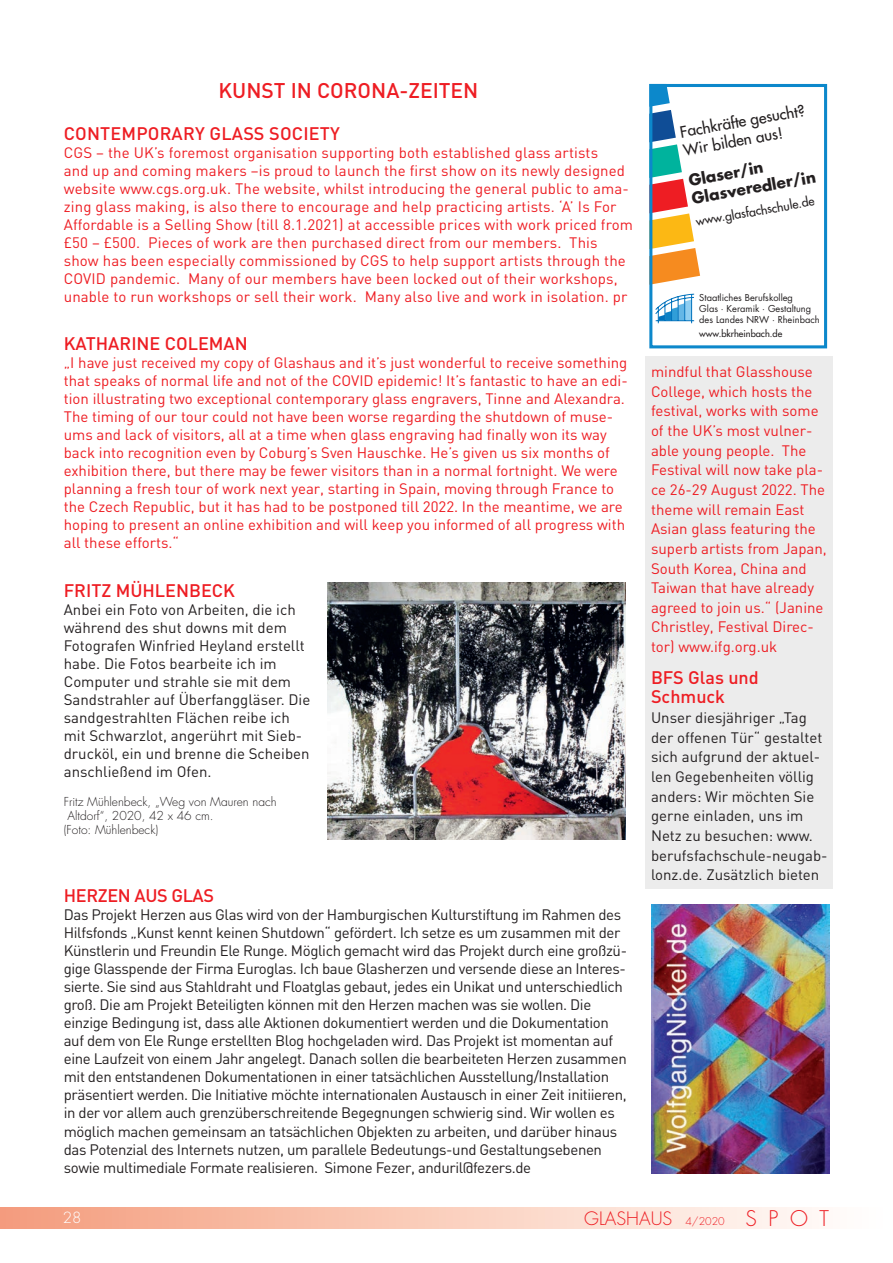
<style>
.page{position:relative;width:893px;height:1263px;background:#fff}
.page>*{position:absolute;margin:0;border:0;box-sizing:border-box;transform-origin:0 0}
.t1{font:500 21px "DIN";color:#ee1d23}
.t2{font:500 18px/19.6px "DIN";color:#ee1d23}
.t3{font:300 18px "Futura";color:#ee1d23}
.t4{font:15.3px/18.3px "Futura";color:#231f20}
.t5{font:700 15.3px/18.3px "Futura";color:#231f20}
.t6{font:15px/18px "DIN";color:#ee1d23}
.t7{font:15px/18.1px "DIN";letter-spacing:-.025em;color:#231f20}
.t8{font:15px/18px "DIN";color:#231f20}
.t9{font:300 15px "Futura";color:#fff}
.t10{font:12.3px "Futura";color:#231f20}
.t11{font:300 12px "Futura";color:#231f20}
.t12{font:9.3px/11.1px "Futura";color:#231f20}
.t13{font:9.3px "Futura";color:#231f20}
.s1{font-size:10.5px}
.s2{font-size:21px}
</style>
<div class="page">
<div style="left:0;top:1208px;width:893px;height:21px;background:linear-gradient(to right,#f49d7d,#fff)"></div>
<img style="left:327px;top:582px;width:298px;height:258px">
<div style="left:646px;top:357px;width:187px;height:532px;background:#ececec"></div>
<div style="left:649px;top:84px;width:178px;height:264px;border:3px solid #0c88cb"></div>
<svg style="left:655px;top:293px;width:40px;height:31px"></svg>
<svg style="left:649px;top:83px;width:51px;height:202px"></svg>
<img style="left:651px;top:904px;width:178px;height:269px">
<h1 class="t1" style="left:218px;top:77px;width:262px">KUNST IN CORONA-ZEITEN</h1>
<p class="t2" style="left:64px;top:123px;width:278px">CONTEMPORARY GLASS SOCIETY</p>
<p class="t6" style="left:64px;top:143px;width:571px">CGS – the UK’s foremost organisation supporting both established glass artists<br>and up and coming makers –is proud to launch the first show on its newly designed website www.cgs.org.uk. The website, whilst introducing the general public to ama&shy;zing glass making, is also there to encourage and help practicing artists. ‘A’ Is For Affordable is a Selling Show (till 8.1.2021) at accessible prices with work priced from £50 – £500. Pieces of work are then purchased direct from our members. This show has been especially commissioned by CGS to help support artists through the COVID pandemic. Many of our members have been locked out of their workshops, unable to run workshops or sell their work. Many also live and work in isolation. pr</p>
<p class="t2" style="left:64px;top:333px;width:186px">KATHARINE COLEMAN</p>
<p class="t6" style="left:64px;top:353px;width:566px">„I have just received my copy of Glashaus and it’s just wonderful to receive something that speaks of normal life and not of the COVID epidemic! It’s fantastic to have an edi&shy;tion illustrating two exceptional contemporary glass engravers, Tinne and Alexandra.<br>The timing of our tour could not have been worse regarding the shutdown of muse&shy;ums and lack of visitors, all at a time when glass engraving had finally won its way back into recognition even by Coburg’s Sven Hauschke. He’s given us six months of exhibition there, but there may be fewer visitors than in a normal fortnight. We were planning a fresh tour of work next year, starting in Spain, moving through France to the Czech Republic, but it has had to be postponed till 2022. In the meantime, we are hoping to present an online exhibition and will keep you informed of all progress with all these efforts.“</p>
<p class="t2" style="left:64px;top:580px;width:173px">FRITZ MÜHLENBECK</p>
<p class="t8" style="left:64px;top:600px;width:248px">Anbei ein Foto von Arbeiten, die ich während des shut downs mit dem Fotografen Winfried Heyland erstellt habe. Die Fotos bearbeite ich im Computer und strahle sie mit dem Sandstrahler auf Überfanggläser. Die sandgestrahlten Flächen reibe ich mit Schwarzlot, angerührt mit Sieb&shy;drucköl, ein und brenne die Scheiben anschließend im Ofen.</p>
<p class="t11" style="left:64px;top:793px;width:214px">Fritz Mühlenbeck, „Weg von Mauren nach</p>
<p class="t11" style="left:67px;top:808px;width:148px">Altdorf“, 2020, 42 x 46 cm.</p>
<p class="t11" style="left:64px;top:822px;width:96px">(Foto: Mühlenbeck)</p>
<p class="t2" style="left:64px;top:885px;width:152px">HERZEN AUS GLAS</p>
<p class="t7" style="left:64px;top:905px;width:565px">Das Projekt Herzen aus Glas wird von der Hamburgischen Kulturstiftung im Rahmen des Hilfsfonds „Kunst kennt keinen Shutdown“ gefördert. Ich setze es um zusammen mit der Künstlerin und Freundin Ele Runge. Möglich gemacht wird das Projekt durch eine großzü&shy;gige Glasspende der Firma Euroglas. Ich baue Glasherzen und versende diese an Interes&shy;sierte. Sie sind aus Stahldraht und Floatglas gebaut, jedes ein Unikat und unterschiedlich groß. Die am Projekt Beteiligten können mit den Herzen machen was sie wollen. Die einzige Bedingung ist, dass alle Aktionen dokumentiert werden und die Dokumentation auf dem von Ele Runge erstellten Blog hochgeladen wird. Das Projekt ist momentan auf eine Laufzeit von einem Jahr angelegt. Danach sollen die bearbeiteten Herzen zusammen mit den entstandenen Dokumentationen in einer tatsächlichen Ausstellung/Installation präsentiert werden. Die Initiative möchte internationalen Austausch in einer Zeit initiieren, in der vor allem auch grenzüberschreitende Begegnungen schwierig sind. Wir wollen es möglich machen gemeinsam an tatsächlichen Objekten zu arbeiten, und darüber hinaus das Potenzial des Internets nutzen, um parallele Bedeutungs-und Gestaltungsebenen sowie multimediale Formate realisieren. Simone Fezer, anduril@fezers.de</p>
<p class="t4" style="left:679px;top:123px;width:128px;rotate:-10deg">Fachkräfte gesucht?<br>Wir bilden aus!</p>
<p class="t5" style="left:687px;top:171px;width:127px;rotate:-10deg">Glaser/in<br>Glasveredler/in</p>
<p class="t10" style="left:695px;top:214px;width:121px;rotate:-10deg">www.glasfachschule.de</p>
<p class="t12" style="left:699px;top:292px;width:122px">Staatliches Berufskolleg<br>Glas · Keramik · Gestaltung des Landes NRW · Rheinbach</p>
<p class="t13" style="left:699px;top:328px;width:84px">www.bkrheinbach.de</p>
<p class="t6" style="left:651px;top:361px;width:177px;line-height:19.6px">mindful that Glasshouse<br>College, which hosts the festival, works with some of the UK’s most vulner&shy;able young people. The<br>Festival will now take pla&shy;ce 26-29 August 2022. The theme will remain East<br>Asian glass featuring the superb artists from Japan,<br>South Korea, China and<br>Taiwan that have already agreed to join us.“ (Janine<br>Christley, Festival Direc&shy;tor) www.ifg.org.uk</p>
<p class="t2" style="left:651px;top:667px;width:109px">BFS Glas und<br>Schmuck</p>
<p class="t8" style="left:651px;top:707px;width:178px;line-height:19.6px">Unser diesjähriger „Tag der offenen Tür“ gestaltet sich aufgrund der aktuel&shy;len Gegebenheiten völlig anders: Wir möchten Sie gerne einladen, uns im<br>Netz zu besuchen: www. berufsfachschule-neugab&shy;lonz.de. Zusätzlich bieten</p>
<p class="t9" style="left:63px;top:1208px;width:20px">28</p>
<p class="t3" style="left:584px;top:1207px;width:246px">GLASHAUS <span class="s1">4/2020</span> <span class="s2">S P O T</span></p>
</div>
